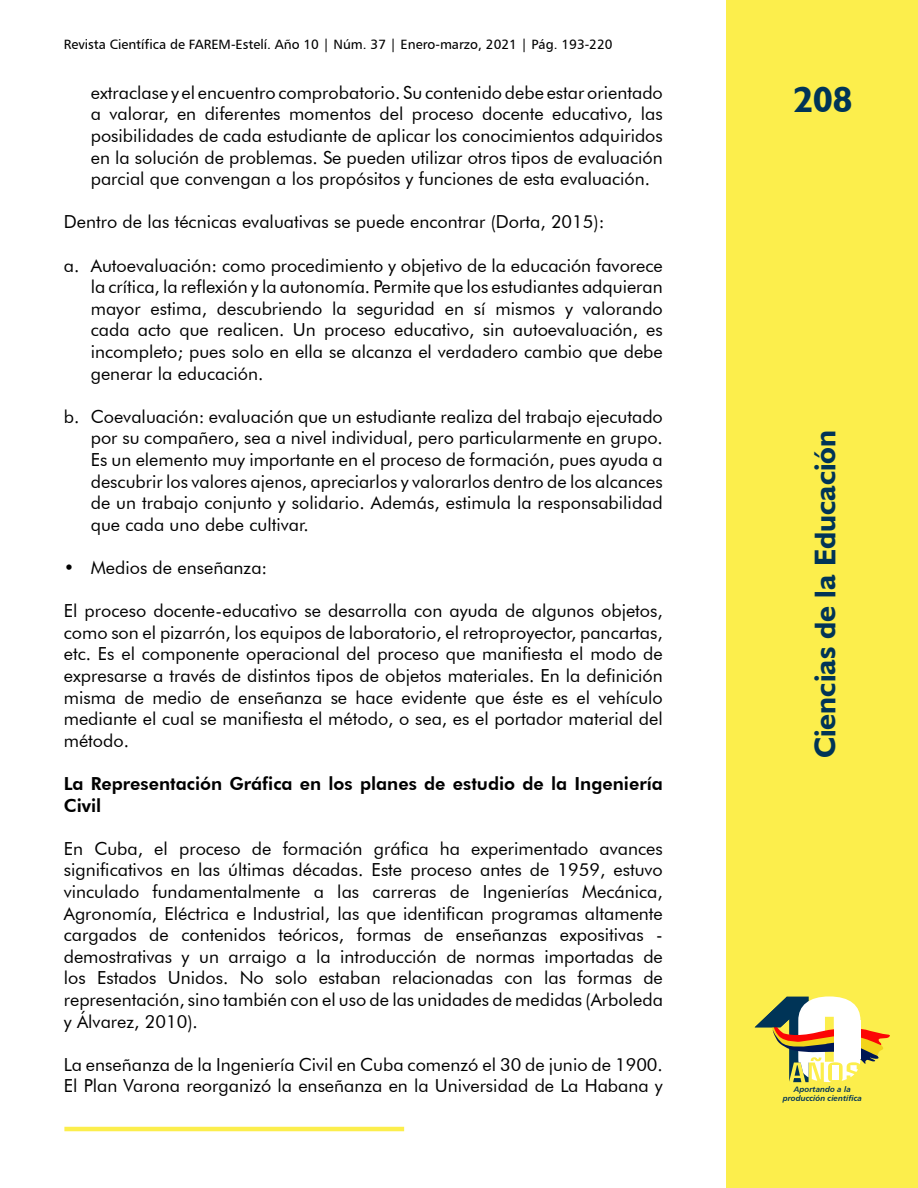
<style>
.page{position:relative;width:918px;height:1188px;background:#fff}
.page>*{position:absolute;margin:0;border:0;box-sizing:border-box;transform-origin:0 0}
.t1{font:700 36px "Humanist 521 BT";color:#003457}
.t2{font:700 30px "Humanist 521 BT";color:#003457}
.t3{font:18px/21.6px "Futura BT";color:#000;text-align:justify}
.t4{font:800 18px/21.6px "Futura BT";color:#000}
.t5{font:13.5px "Humanist 777 BT Roman B";color:#000}
.t6{font:7.8px/9.4px "Humanist 777 BT Bold Italic B";color:#003457;text-align:center}
</style>
<div class="page">
<div style="left:727px;top:0;width:191px;height:1188px;background:#fcee4c"></div>
<hr style="left:64px;top:1127px;width:340px;height:4px;background:#fcee4c">
<svg style="left:755px;top:996px;width:135px;height:86px"></svg>
<div style="left:834px;top:1021px;width:26px;height:38px;background:#fff"></div>
<p class="t5" style="left:64px;top:36px;width:550px">Revista Científica de FAREM-Estelí. Año 10 | Núm. 37 | Enero-marzo, 2021 | Pág. 193-220</p>
<p class="t3" style="left:91px;top:81px;width:574px">extraclase y el encuentro comprobatorio. Su contenido debe estar orientado a valorar, en diferentes momentos del proceso docente educativo, las posibilidades de cada estudiante de aplicar los conocimientos adquiridos en la solución de problemas. Se pueden utilizar otros tipos de evaluación parcial que convengan a los propósitos y funciones de esta evaluación.</p>
<p class="t3" style="left:64px;top:211px;width:542px">Dentro de las técnicas evaluativas se puede encontrar (Dorta, 2015):</p>
<p class="t3" style="left:91px;top:254px;width:574px;text-indent:-27px">a. Autoevaluación: como procedimiento y objetivo de la educación favorece la crítica, la reflexión y la autonomía. Permite que los estudiantes adquieran mayor estima, descubriendo la seguridad en sí mismos y valorando cada acto que realicen. Un proceso educativo, sin autoevaluación, es incompleto; pues solo en ella se alcanza el verdadero cambio que debe generar la educación.</p>
<p class="t3" style="left:91px;top:405px;width:574px;text-indent:-27px">b. Coevaluación: evaluación que un estudiante realiza del trabajo ejecutado por su compañero, sea a nivel individual, pero particularmente en grupo.<br>Es un elemento muy importante en el proceso de formación, pues ayuda a descubrir los valores ajenos, apreciarlos y valorarlos dentro de los alcances de un trabajo conjunto y solidario. Además, estimula la responsabilidad que cada uno debe cultivar.</p>
<p class="t3" style="left:64px;top:557px;width:205px">• Medios de enseñanza:</p>
<p class="t3" style="left:64px;top:600px;width:601px">El proceso docente-educativo se desarrolla con ayuda de algunos objetos, como son el pizarrón, los equipos de laboratorio, el retroproyector, pancartas, etc. Es el componente operacional del proceso que manifiesta el modo de expresarse a través de distintos tipos de objetos materiales. En la definición misma de medio de enseñanza se hace evidente que éste es el vehículo mediante el cual se manifiesta el método, o sea, es el portador material del método.</p>
<p class="t4" style="left:64px;top:773px;width:601px">La Representación Gráfica en los planes de estudio de la Ingeniería<br>Civil</p>
<p class="t3" style="left:64px;top:837px;width:601px">En Cuba, el proceso de formación gráfica ha experimentado avances significativos en las últimas décadas. Este proceso antes de 1959, estuvo vinculado fundamentalmente a las carreras de Ingenierías Mecánica, Agronomía, Eléctrica e Industrial, las que identifican programas altamente cargados de contenidos teóricos, formas de enseñanzas expositivas - demostrativas y un arraigo a la introducción de normas importadas de los Estados Unidos. No solo estaban relacionadas con las formas de representación, sino también con el uso de las unidades de medidas (Arboleda y Álvarez, 2010).</p>
<p class="t3" style="left:64px;top:1053px;width:601px">La enseñanza de la Ingeniería Civil en Cuba comenzó el 30 de junio de 1900.<br>El Plan Varona reorganizó la enseñanza en la Universidad de La Habana y</p>
<h1 class="t1" style="left:794px;top:78px;width:60px">208</h1>
<h2 class="t2" style="left:807px;top:758px;width:330px;rotate:-90deg">Ciencias de la Educación</h2>
<p class="t6" style="left:783px;top:1084px;width:81px">Aportando a la producción científica</p>
</div>
